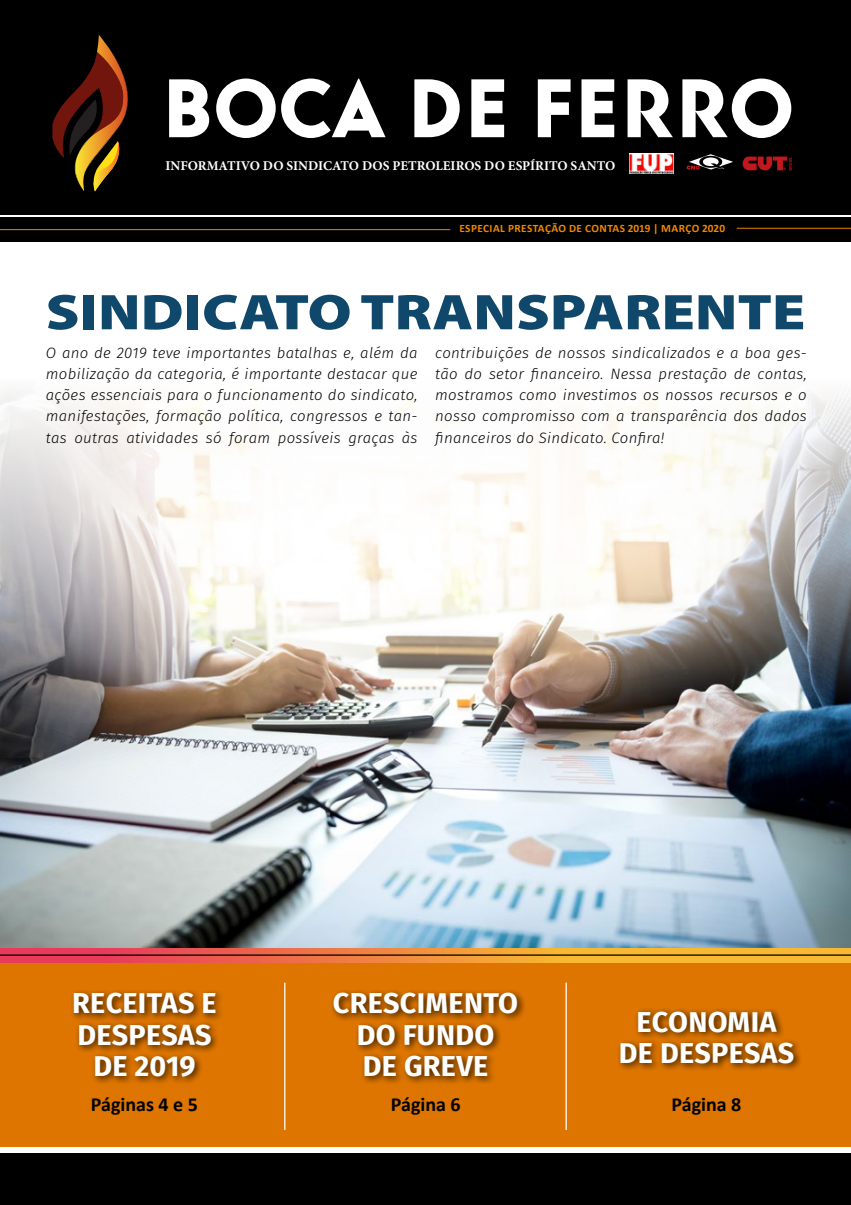
<style>
.page{position:relative;width:851px;height:1205px;background:#fff}
.page>*{position:absolute;margin:0;border:0;box-sizing:border-box;transform-origin:0 0}
.t1{font:81.5px "Baro";color:#fff}
.t2{font:900 50.5px "Myriad Pro";color:#10486b;scale:1.2 1}
.t3{font:700 28.75px/31.2px "Fira Sans";letter-spacing:.01em;color:#fff;text-align:center}
.t4{font:700 20px "Calibri";color:#000}
.t5{font:italic 300 15px/21.2px "Fira Sans";letter-spacing:.02em;color:#000;text-align:justify}
.t6{font:700 13.38px "Minion Pro";color:#fff}
.t7{font:700 11.25px "Calibri";letter-spacing:.03em;color:#f18700}
</style>
<div class="page">
<div style="left:0;top:0;width:850px;height:214px;background:#000"></div>
<div style="left:0;top:217px;width:850px;height:24px;background:#000"></div>
<hr style="left:0;top:229px;width:450px;height:1px;background:#f18700">
<hr style="left:736px;top:228px;width:114px;height:1px;background:#f18700">
<svg style="left:52px;top:93px;width:44px;height:99px"></svg>
<img style="left:74px;top:35px;width:54px;height:156px">
<svg style="left:742px;top:156px;width:49px;height:14px"></svg>
<svg style="left:686px;top:154px;width:47px;height:16px"></svg>
<img style="left:630px;top:153px;width:43px;height:20px">
<div style="left:0;top:1153px;width:850px;height:52px;background:#000"></div>
<div style="left:0;top:955px;width:850px;height:192px;background:#dd7500"></div>
<svg style="left:0;top:956px;width:850px;height:6px;background:#f18641"></svg>
<div style="left:329px;top:989px;width:197px;height:96px;background:#000;opacity:.75"></div>
<div style="left:70px;top:989px;width:155px;height:96px;background:#000;opacity:.75"></div>
<hr style="left:284px;top:982px;width:1px;height:148px;background:#fff">
<hr style="left:565px;top:982px;width:1px;height:148px;background:#fff">
<img style="left:0;top:241px;width:850px;height:715px">
<img style="left:0;top:375px;width:850px;height:329px">
<div style="left:616px;top:1007px;width:186px;height:65px;background:#000;opacity:.75"></div>
<h1 class="t1" style="left:161px;top:60px;width:634px">BOCA DE FERRO</h1>
<p class="t6" style="left:165px;top:156px;width:451px">INFORMATIVO DO SINDICATO DOS PETROLEIROS DO ESPÍRITO SANTO</p>
<p class="t7" style="left:459px;top:221px;width:267px">ESPECIAL PRESTAÇÃO DE CONTAS 2019 | MARÇO 2020</p>
<h2 class="t2" style="left:46px;top:278px;width:634px">SINDICATO TRANSPARENTE</h2>
<p class="t5" style="left:46px;top:342px;width:373px">O ano de 2019 teve importantes batalhas e, além da mobilização da categoria, é importante destacar que ações essenciais para o funcionamento do sindicato, manifestações, formação política, congressos e tan&shy;tas outras atividades só foram possíveis graças às</p>
<p class="t5" style="left:435px;top:342px;width:373px">contribuições de nossos sindicalizados e a boa ges&shy;tão do setor financeiro. Nessa prestação de contas, mostramos como investimos os nossos recursos e o nosso compromisso com a transparência dos dados financeiros do Sindicato. Confira!</p>
<h3 class="t3" style="left:72px;top:986px;width:146px">RECEITAS E<br>DESPESAS<br>DE 2019</h3>
<h3 class="t4" style="left:91px;top:1091px;width:109px">Páginas 4 e 5</h3>
<h3 class="t3" style="left:333px;top:986px;width:187px">CRESCIMENTO<br>DO FUNDO<br>DE GREVE</h3>
<h3 class="t4" style="left:391px;top:1091px;width:71px">Página 6</h3>
<h3 class="t3" style="left:618px;top:1004px;width:177px">ECONOMIA<br>DE DESPESAS</h3>
<h3 class="t4" style="left:671px;top:1091px;width:71px">Página 8</h3>
</div>
